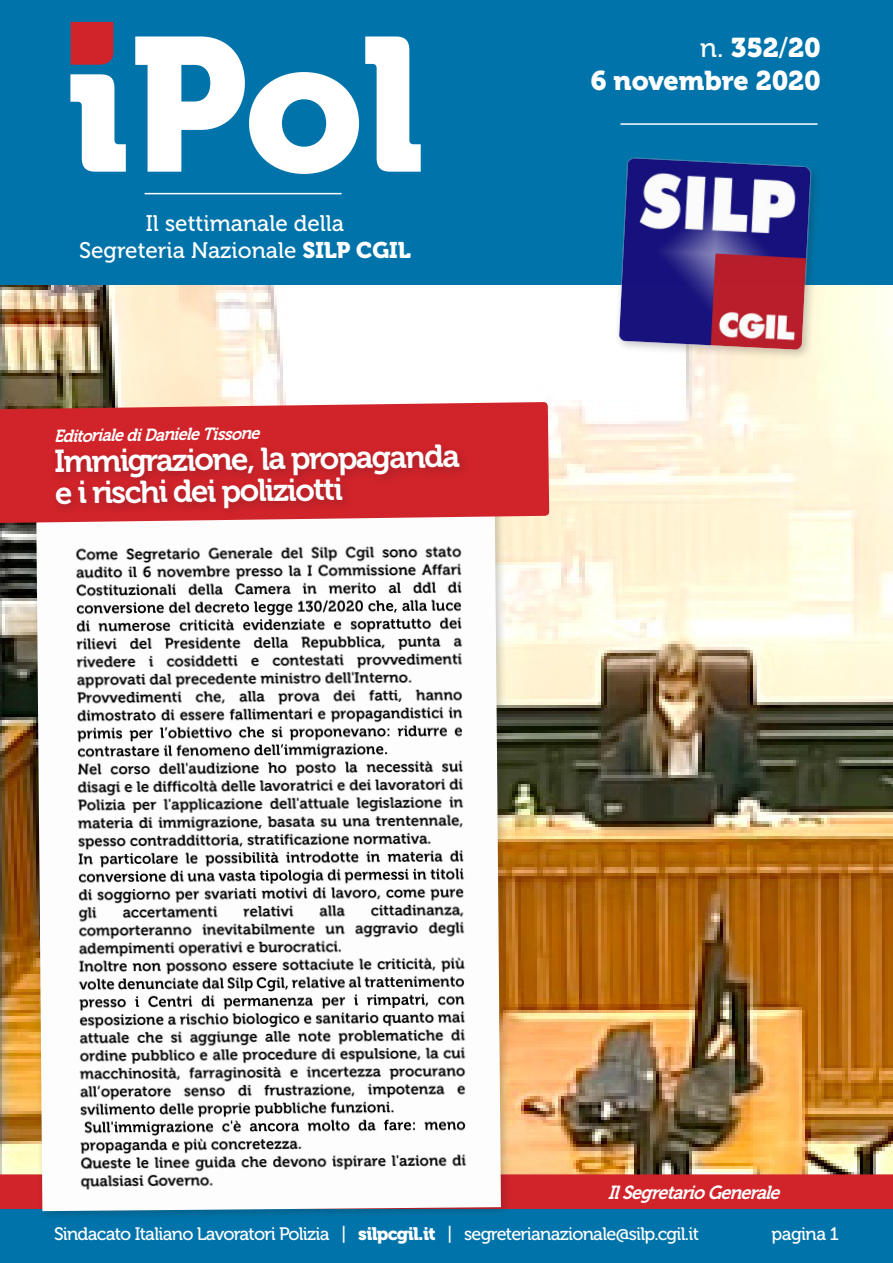
<style>
.page{position:relative;width:893px;height:1263px;background:#fff}
.page>*{position:absolute;margin:0;border:0;box-sizing:border-box;transform-origin:0 0}
.t1{font:189px "Museo 900";color:#fff}
.t2{font:31.5px "Museo 700";color:#fff}
.t3{font:27px "Museo 900";letter-spacing:-.005em;color:#fff}
.t4{font:22.5px "Museo 500";color:#fff}
.t5{font:italic 18.9px "Museo 700";color:#fff;scale:.95 1}
.t6{font:18px "Museo 500";letter-spacing:-.04em;color:#fff}
.t7{font:italic 17.4px "Museo 700";color:#fff;scale:.95 1}
.s1{font-family:"Museo 900"}
.s2{font-family:"Museo 500"}
</style>
<div class="page">
<img style="left:0;top:285px;width:893px;height:889px">
<div style="left:0;top:0;width:893px;height:285px;background:#0074aa"></div>
<div style="left:71px;top:22px;width:42px;height:43px;background:#d1232a"></div>
<hr style="left:145px;top:193px;width:197px;height:1px;background:#fff">
<hr style="left:620px;top:123px;width:197px;height:2px;background:#fff">
<img style="left:610px;top:157px;width:210px;height:203px">
<div style="left:0;top:1209px;width:893px;height:54px;background:#0074aa"></div>
<div style="left:0;top:1174px;width:893px;height:35px;background:#d1232a"></div>
<div style="left:30px;top:422px;width:482px;height:800px;background:#231f20;opacity:.25"></div>
<img style="left:36px;top:525px;width:465px;height:686px">
<svg style="left:0;top:402px;width:549px;height:123px;background:#d33d41"></svg>
<div style="left:51px;top:440px;width:419px;height:79px;background:#231f20;opacity:.25"></div>
<p class="t1" style="left:66px;top:-2px;width:360px">iPol</p>
<p class="t4" style="left:146px;top:211px;width:200px">Il settimanale della</p>
<p class="t4" style="left:79px;top:238px;width:333px">Segreteria Nazionale <span class="s1">SILP CGIL</span></p>
<p class="t7" style="left:53px;top:427px;width:218px;rotate:-1deg">Editoriale di Daniele Tissone</p>
<p class="t2" style="left:54px;top:445px;width:407px;rotate:-1deg">Immigrazione, la propaganda</p>
<p class="t2" style="left:55px;top:476px;width:290px;rotate:-1deg">e i rischi dei poliziotti</p>
<p class="t3" style="left:700px;top:32px;width:122px"><span class="s2">n.</span> 352<span class="s2">/</span>20</p>
<p class="t3" style="left:591px;top:65px;width:232px">6 novembre 2020</p>
<p class="t5" style="left:608px;top:1181px;width:189px">IlSegretarioGenerale</p>
<p class="t6" style="left:54px;top:1224px;width:647px">Sindacato Italiano Lavoratori Polizia | <span class="s1">silpcgil.it</span> | segreterianazionale@silp.cgil.it</p>
<p class="t6" style="left:771px;top:1224px;width:69px">pagina 1</p>
</div>
